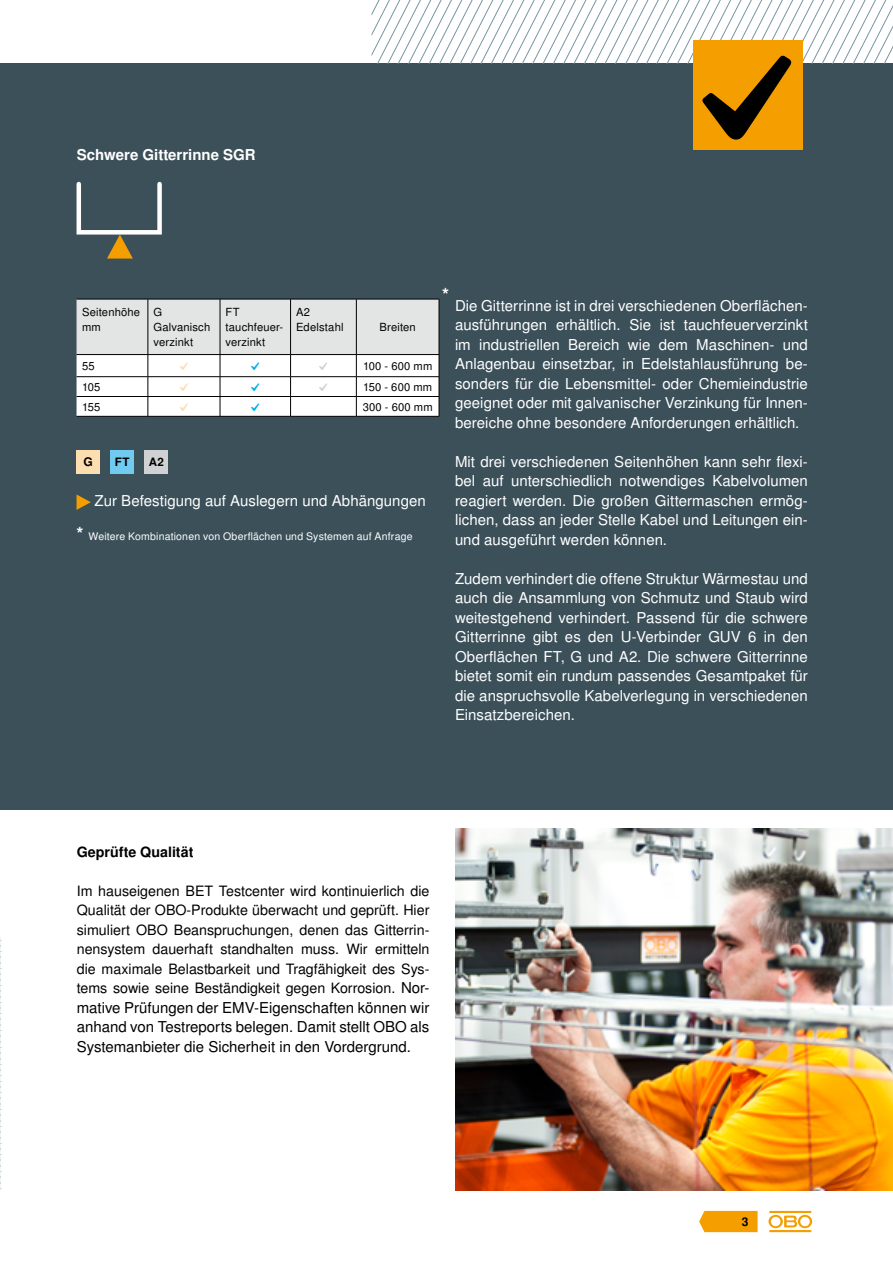
<style>
.page{position:relative;width:893px;height:1263px;background:#fff}
.page>*{position:absolute;margin:0;border:0;box-sizing:border-box;transform-origin:0 0}
.t1{font:700 18px "Nimbus San LOT";color:#fff}
.t2{font:15px/19.5px "Nimbus San LOT";letter-spacing:.005em;color:#fff;text-align:justify}
.t3{font:15px/19.5px "Nimbus San LOT";color:#000;text-align:justify}
.t4{font:700 15px "Nimbus San LOT";color:#fff}
.t5{font:14.25px/19.5px "Nimbus San LOT";color:#000;text-align:justify}
.t6{font:700 14.25px "Nimbus San LOT";color:#000}
.t7{font:700 12px "Nimbus San LOT";color:#000}
.t8{font:700 11.55px "Nimbus San LOT";color:#000}
.t9{font:11.25px/15.5px "Nimbus San LOT";letter-spacing:.015em;color:#000}
.t10{font:10.5px "Nimbus San LOT";letter-spacing:.015em;color:#fff}
.s1{font-weight:700;font-size:18px}
.s2{font-size:15px}
</style>
<div class="page">
<div style="left:0;top:64px;width:893px;height:746px;background:#3c505a"></div>
<hr style="left:77px;top:416px;width:71px;height:1px;background:#000">
<hr style="left:148px;top:416px;width:72px;height:1px;background:#000">
<hr style="left:220px;top:416px;width:71px;height:1px;background:#000">
<hr style="left:291px;top:416px;width:65px;height:1px;background:#000">
<hr style="left:356px;top:416px;width:83px;height:1px;background:#000">
<div style="left:77px;top:450px;width:23px;height:24px;background:#fddeb1"></div>
<div style="left:111px;top:450px;width:23px;height:24px;background:#71caef"></div>
<div style="left:145px;top:450px;width:23px;height:24px;background:#d0d1d2"></div>
<div style="left:77px;top:182px;width:85px;height:53px;border:4px solid #fff"></div>
<svg style="left:0;top:1166px;width:1px;height:24px"></svg>
<svg style="left:0;top:937px;width:1px;height:37px"></svg>
<img style="left:455px;top:828px;width:438px;height:363px">
<svg style="left:699px;top:1211px;width:59px;height:21px"></svg>
<hr style="left:769px;top:1230px;width:42px;height:2px;background:#f49e00">
<svg style="left:768px;top:1215px;width:44px;height:13px"></svg>
<hr style="left:769px;top:1211px;width:42px;height:2px;background:#f49e00">
<div style="left:694px;top:40px;width:109px;height:109px;background:#f49e00"></div>
<svg style="left:372px;top:0;width:521px;height:140px"></svg>
<svg style="left:107px;top:235px;width:26px;height:24px"></svg>
<svg style="left:77px;top:494px;width:14px;height:16px"></svg>
<svg style="left:77px;top:299px;width:363px;height:117px;background:#e6e6e6"></svg>
<p class="t4" style="left:77px;top:146px;width:180px">Schwere Gitterrinne SGR</p>
<p class="t9" style="left:82px;top:304px;width:59px">Seitenhöhe mm</p>
<p class="t9" style="left:153px;top:304px;width:58px">G<br>Galvanisch verzinkt</p>
<p class="t9" style="left:226px;top:304px;width:59px">FT tauchfeuer&shy;verzinkt</p>
<p class="t9" style="left:296px;top:304px;width:49px">A2<br>Edelstahl</p>
<p class="t9" style="left:380px;top:320px;width:38px">Breiten</p>
<p class="t9" style="left:82px;top:358px;width:14px">55</p>
<p class="t9" style="left:363px;top:358px;width:71px">100 - 600 mm</p>
<p class="t9" style="left:82px;top:379px;width:20px">105</p>
<p class="t9" style="left:363px;top:379px;width:71px">150 - 600 mm</p>
<p class="t9" style="left:82px;top:399px;width:20px">155</p>
<p class="t9" style="left:363px;top:399px;width:71px">300 - 600 mm</p>
<p class="t7" style="left:84px;top:455px;width:11px">G</p>
<p class="t8" style="left:115px;top:455px;width:16px">FT</p>
<p class="t8" style="left:149px;top:455px;width:17px">A2</p>
<p class="t2" style="left:95px;top:491px;width:333px">Zur Befestigung auf Auslegern und Abhängungen</p>
<p class="t10" style="left:77px;top:530px;width:337px"><span class="s1">*</span> Weitere Kombinationen von Oberflächen und Systemen auf Anfrage</p>
<p class="t1" style="left:442px;top:284px;width:9px">*</p>
<p class="t2" style="left:455px;top:296px;width:354px">Die Gitterrinne ist in drei verschiedenen Oberflächen&shy;ausführungen erhältlich. Sie ist tauchfeuerverzinkt im industriellen Bereich wie dem Maschinen- und Anlagenbau einsetzbar, in Edelstahlausführung be&shy;sonders für die Lebensmittel- oder Chemieindustrie geeignet oder mit galvanischer Verzinkung für Innen&shy;bereiche ohne besondere Anforderungen erhältlich.</p>
<p class="t2" style="left:455px;top:452px;width:354px">Mit drei verschiedenen Seitenhöhen kann sehr flexi&shy;bel auf unterschiedlich notwendiges Kabelvolumen reagiert werden. Die großen Gittermaschen ermög&shy;lichen, dass an jeder Stelle Kabel und Leitungen ein&shy;und ausgeführt werden können.</p>
<p class="t2" style="left:455px;top:569px;width:354px">Zudem verhindert die offene Struktur Wärmestau und auch die Ansammlung von Schmutz und Staub wird weitestgehend verhindert. Passend für die schwere Gitterrinne gibt es den U-Verbinder GUV 6 in den Oberflächen FT, G und A2. Die schwere Gitterrinne bietet somit ein rundum passendes Gesamtpaket für die anspruchsvolle Kabelverlegung in verschiedenen Einsatzbereichen.</p>
<p class="t6" style="left:77px;top:843px;width:118px">Geprüfte Qualität</p>
<p class="t5" style="left:77px;top:881px;width:354px">Im hauseigenen BET Testcenter wird kontinuierlich die Qualität der OBO-Produkte überwacht und geprüft. Hier simuliert OBO Beanspruchungen, denen das Gitterrin&shy;nensystem dauerhaft standhalten muss. Wir ermitteln die maximale Belastbarkeit und Tragfähigkeit des Sys&shy;tems sowie seine Beständigkeit gegen Korrosion. <span class="s2">Nor-</span></p>
<p class="t3" style="left:77px;top:998px;width:354px">mative Prüfungen der EMV-Eigenschaften können wir anhand von Testreports belegen. Damit stellt OBO als Systemanbieter die Sicherheit in den Vordergrund.</p>
<p class="t7" style="left:742px;top:1214px;width:8px">3</p>
</div>
